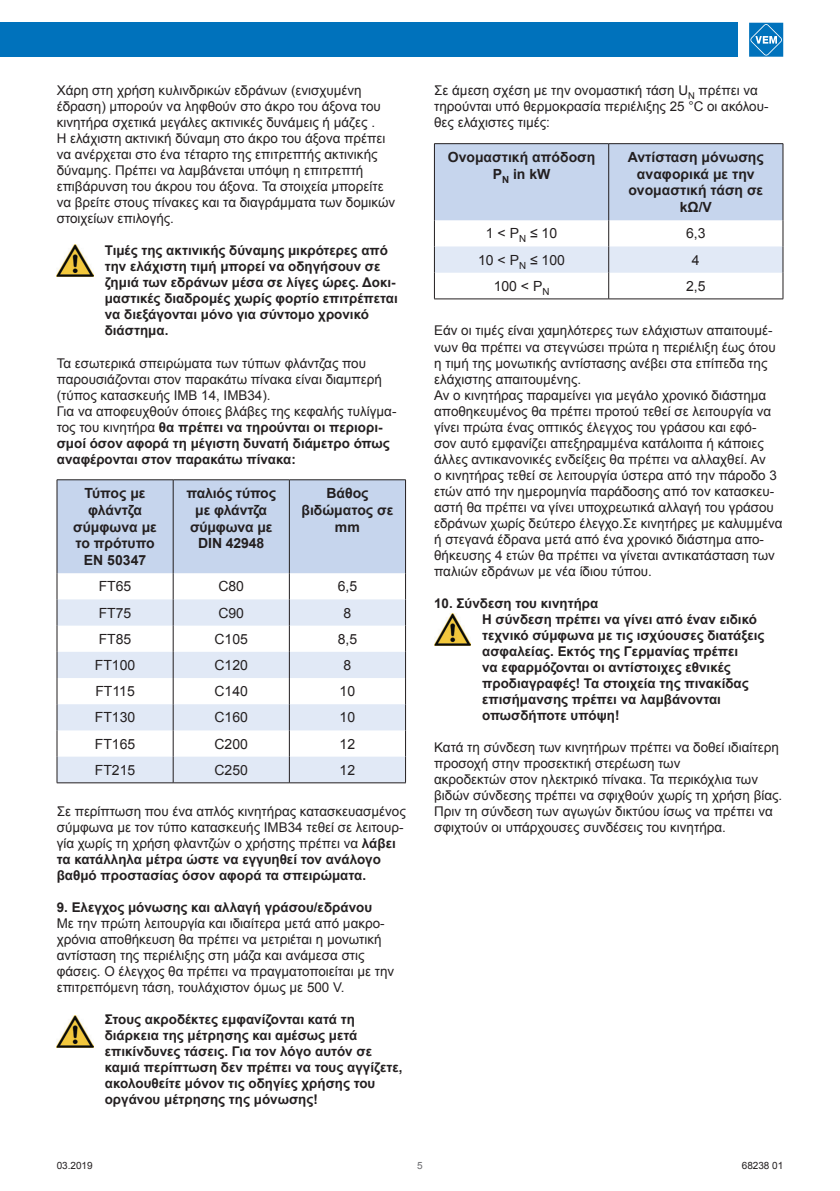
<style>
.page{position:relative;width:840px;height:1191px;background:#fff}
.page>*{position:absolute;margin:0;border:0;box-sizing:border-box;transform-origin:0 0}
.t1{font:700 14px/16.8px "Arial";color:#231f20;text-align:center}
.t2{font:14px "Arial";color:#231f20}
.t3{font:13.4px/16px "Arial";color:#231f20}
.t4{font:700 13.4px/16px "Arial";color:#231f20}
.t5{font:10px "Arial";letter-spacing:-.005em;color:#231f20}
.t6{font:10px "Arial";color:#6c6d70}
.s1{font-weight:700}
</style>
<div class="page">
<div style="left:748px;top:23px;width:34px;height:34px;background:#1e82c3"></div>
<svg style="left:750px;top:24px;width:31px;height:32px"></svg>
<div style="left:0;top:23px;width:737px;height:34px;background:#0072bc"></div>
<hr style="left:57px;top:479px;width:116px;height:1px;background:#231f20">
<hr style="left:173px;top:479px;width:116px;height:1px;background:#231f20">
<hr style="left:289px;top:479px;width:116px;height:1px;background:#231f20">
<svg style="left:57px;top:480px;width:349px;height:302px"></svg>
<hr style="left:57px;top:782px;width:116px;height:1px;background:#231f20">
<hr style="left:173px;top:782px;width:116px;height:1px;background:#231f20">
<hr style="left:289px;top:782px;width:116px;height:1px;background:#231f20">
<img style="left:57px;top:245px;width:36px;height:32px">
<img style="left:57px;top:1015px;width:36px;height:32px">
<hr style="left:434px;top:143px;width:174px;height:1px;background:#231f20">
<hr style="left:608px;top:143px;width:174px;height:1px;background:#231f20">
<svg style="left:434px;top:144px;width:349px;height:155px"></svg>
<hr style="left:434px;top:298px;width:174px;height:1px;background:#231f20">
<hr style="left:608px;top:298px;width:174px;height:1px;background:#231f20">
<img style="left:434px;top:613px;width:36px;height:32px">
<p class="t3" style="left:57px;top:83px;width:340px">Χάρη στη χρήση κυλινδρικών εδράνων (ενισχυμένη έδραση) μπορούν να ληφθούν στο άκρο του άξονα του κινητήρα σχετικά μεγάλες ακτινικές δυνάμεις ή μάζες .<br>Η ελάχιστη ακτινική δύναμη στο άκρο του άξονα πρέπει να ανέρχεται στο ένα τέταρτο της επιτρεπτής ακτινικής δύναμης. Πρέπει να λαμβάνεται υπόψη η επιτρεπτή επιβάρυνση του άκρου του άξονα. Τα στοιχεία μπορείτε να βρείτε στους πίνακες και τα διαγράμματα των δομικών στοιχείων επιλογής.</p>
<p class="t4" style="left:105px;top:243px;width:294px">Τιμές της ακτινικής δύναμης μικρότερες από την ελάχιστη τιμή μπορεί να οδηγήσουν σε ζημιά των εδράνων μέσα σε λίγες ώρες. Δοκι&shy;μαστικές διαδρομές χωρίς φορτίο επιτρέπεται να διεξάγονται μόνο για σύντομο χρονικό διάστημα.</p>
<p class="t3" style="left:57px;top:355px;width:341px">Τα εσωτερικά σπειρώματα των τύπων φλάντζας που παρουσιάζονται στον παρακάτω πίνακα είναι διαμπερή (τύπος κατασκευής ΙΜΒ 14, ΙΜΒ34).<br>Για να αποφευχθούν όποιες βλάβες της κεφαλής τυλίγμα&shy;τος του κινητήρα <span class="s1">θα πρέπει να τηρούνται οι περιορι&shy;σμοί όσον αφορά τη μέγιστη δυνατή διάμετρο όπως αναφέρονται στον παρακάτω πίνακα:</span></p>
<p class="t1" style="left:73px;top:485px;width:85px">Τύπος με φλάντζα σύμφωνα με το πρότυπο<br>EN 50347</p>
<p class="t1" style="left:186px;top:485px;width:91px">παλιός τύπος με φλάντζα σύμφωνα με<br>DIN 42948</p>
<p class="t1" style="left:301px;top:485px;width:93px">Βάθος βιδώματος σε mm</p>
<p class="t2" style="left:99px;top:577px;width:34px">FT65</p>
<p class="t2" style="left:218px;top:577px;width:27px">C80</p>
<p class="t2" style="left:337px;top:577px;width:21px">6,5</p>
<p class="t2" style="left:99px;top:603px;width:34px">FT75</p>
<p class="t2" style="left:218px;top:603px;width:27px">C90</p>
<p class="t2" style="left:343px;top:603px;width:9px">8</p>
<p class="t2" style="left:99px;top:630px;width:34px">FT85</p>
<p class="t2" style="left:214px;top:630px;width:35px">C105</p>
<p class="t2" style="left:337px;top:630px;width:21px">8,5</p>
<p class="t2" style="left:95px;top:656px;width:42px">FT100</p>
<p class="t2" style="left:214px;top:656px;width:35px">C120</p>
<p class="t2" style="left:343px;top:656px;width:9px">8</p>
<p class="t2" style="left:95px;top:682px;width:41px">FT115</p>
<p class="t2" style="left:214px;top:682px;width:35px">C140</p>
<p class="t2" style="left:339px;top:682px;width:17px">10</p>
<p class="t2" style="left:95px;top:708px;width:42px">FT130</p>
<p class="t2" style="left:214px;top:708px;width:35px">C160</p>
<p class="t2" style="left:339px;top:708px;width:17px">10</p>
<p class="t2" style="left:95px;top:734px;width:42px">FT165</p>
<p class="t2" style="left:214px;top:734px;width:35px">C200</p>
<p class="t2" style="left:339px;top:734px;width:17px">12</p>
<p class="t2" style="left:95px;top:760px;width:42px">FT215</p>
<p class="t2" style="left:214px;top:760px;width:35px">C250</p>
<p class="t2" style="left:339px;top:760px;width:17px">12</p>
<p class="t3" style="left:57px;top:803px;width:350px">Σε περίπτωση που ένα απλός κινητήρας κατασκευασμένος σύμφωνα με τον τύπο κατασκευής IMB34 τεθεί σε λειτουρ&shy;γία χωρίς τη χρήση φλαντζών ο χρήστης πρέπει να <span class="s1">λάβει τα κατάλληλα μέτρα ώστε να εγγυηθεί τον ανάλογo βαθμό προστασίας όσον αφορά τα σπειρώματα.</span></p>
<p class="t4" style="left:57px;top:899px;width:317px">9. Ελεγχος μόνωσης και αλλαγή γράσου/εδράνου</p>
<p class="t3" style="left:57px;top:915px;width:339px">Με την πρώτη λειτουργία και ιδιαίτερα μετά από μακρο&shy;χρόνια αποθήκευση θα πρέπει να μετριέται η μονωτική αντίσταση της περιέλιξης στη μάζα και ανάμεσα στις φάσεις. O έλεγχος θα πρέπει να πραγματοποιείται με την επιτρεπόμενη τάση, τουλάχιστον όμως με 500 V.</p>
<p class="t4" style="left:105px;top:1011px;width:299px">Στους ακροδέκτες εμφανίζονται κατά τη διάρκεια της μέτρησης και αμέσως μετά επικίνδυνες τάσεις. Για τον λόγο αυτόν σε καμιά περίπτωση δεν πρέπει να τους αγγίζετε, ακολουθείτε μόνον τις οδηγίες χρήσης του οργάνου μέτρησης της μόνωσης!</p>
<p class="t3" style="left:434px;top:83px;width:336px">Σε άμεση σχέση με την ονομαστική τάση U<sub>N</sub> πρέπει να τηρούνται υπό θερμοκρασία περιέλιξης 25 °C οι ακόλου&shy;θες ελάχιστες τιμές:</p>
<p class="t1" style="left:447px;top:149px;width:149px">Ονομαστική απόδοση<br>P<sub>N</sub> in kW</p>
<p class="t1" style="left:627px;top:149px;width:137px">Αντίσταση μόνωσης αναφορικά με την ονομαστική τάση σε kΩ/V</p>
<p class="t2" style="left:485px;top:224px;width:73px">1 &lt; P<sub>N</sub> ≤ 10</p>
<p class="t2" style="left:685px;top:224px;width:21px">6,3</p>
<p class="t2" style="left:478px;top:251px;width:88px">10 &lt; P<sub>N</sub> ≤ 100</p>
<p class="t2" style="left:691px;top:251px;width:9px">4</p>
<p class="t2" style="left:493px;top:277px;width:57px">100 &lt; P<sub>N</sub></p>
<p class="t2" style="left:685px;top:277px;width:21px">2,5</p>
<p class="t3" style="left:434px;top:323px;width:349px">Εάν οι τιμές είναι χαμηλότερες των ελάχιστων απαιτουμέ&shy;νων θα πρέπει να στεγνώσει πρώτα η περιέλιξη έως ότου η τιμή της μονωτικής αντίστασης ανέβει στα επίπεδα της ελάχιστης απαιτουμένης.<br>Αν ο κινητήρας παραμείνει για μεγάλο χρονικό διάστημα αποθηκευμένος θα πρέπει προτού τεθεί σε λειτουργία να γίνει πρώτα ένας οπτικός έλεγχος του γράσου και εφό-<br>σον αυτό εμφανίζει απεξηραμμένα κατάλοιπα ή κάποιες άλλες αντικανονικές ενδείξεις θα πρέπει να αλλαχθεί. Αν<br>ο κινητήρας τεθεί σε λειτουργία ύστερα από την πάροδο 3 ετών από την ημερομηνία παράδοσης από τον κατασκευ&shy;αστή θα πρέπει να γίνει υποχρεωτικά αλλαγή του γράσου εδράνων χωρίς δεύτερο έλεγχο.Σε κινητήρες με καλυμμένα ή στεγανά έδρανα μετά από ένα χρονικό διάστημα απο&shy;θήκευσης 4 ετών θα πρέπει να γίνεται αντικατάσταση των παλιών εδράνων με νέα ίδιου τύπου.</p>
<p class="t4" style="left:482px;top:595px;width:283px;text-indent:-48px">10. Σύνδεση του κινητήρα<br>Η σύνδεση πρέπει να γίνει από έναν ειδικό τεχνικό σύμφωνα με τις ισχύουσες διατάξεις ασφαλείας. Εκτός της Γερμανίας πρέπει<br>να εφαρμόζονται οι αντίστοιχες εθνικές προδιαγραφές! Τα στοιχεία της πινακίδας επισήμανσης πρέπει να λαμβάνονται οπωσδήποτε υπόψη!</p>
<p class="t3" style="left:434px;top:739px;width:349px">Κατά τη σύνδεση των κινητήρων πρέπει να δοθεί ιδιαίτερη προσοχή στην προσεκτική στερέωση των<br>ακροδεκτών στον ηλεκτρικό πίνακα. Τα περικόχλια των βιδών σύνδεσης πρέπει να σφιχθούν χωρίς τη χρήση βίας.<br>Πριν τη σύνδεση των αγωγών δικτύου ίσως να πρέπει να σφιχτούν οι υπάρχουσες συνδέσεις του κινητήρα.</p>
<p class="t5" style="left:57px;top:1158px;width:37px">03.2019</p>
<p class="t6" style="left:417px;top:1158px;width:7px">5</p>
<p class="t5" style="left:741px;top:1158px;width:43px">68238 01</p>
</div>
